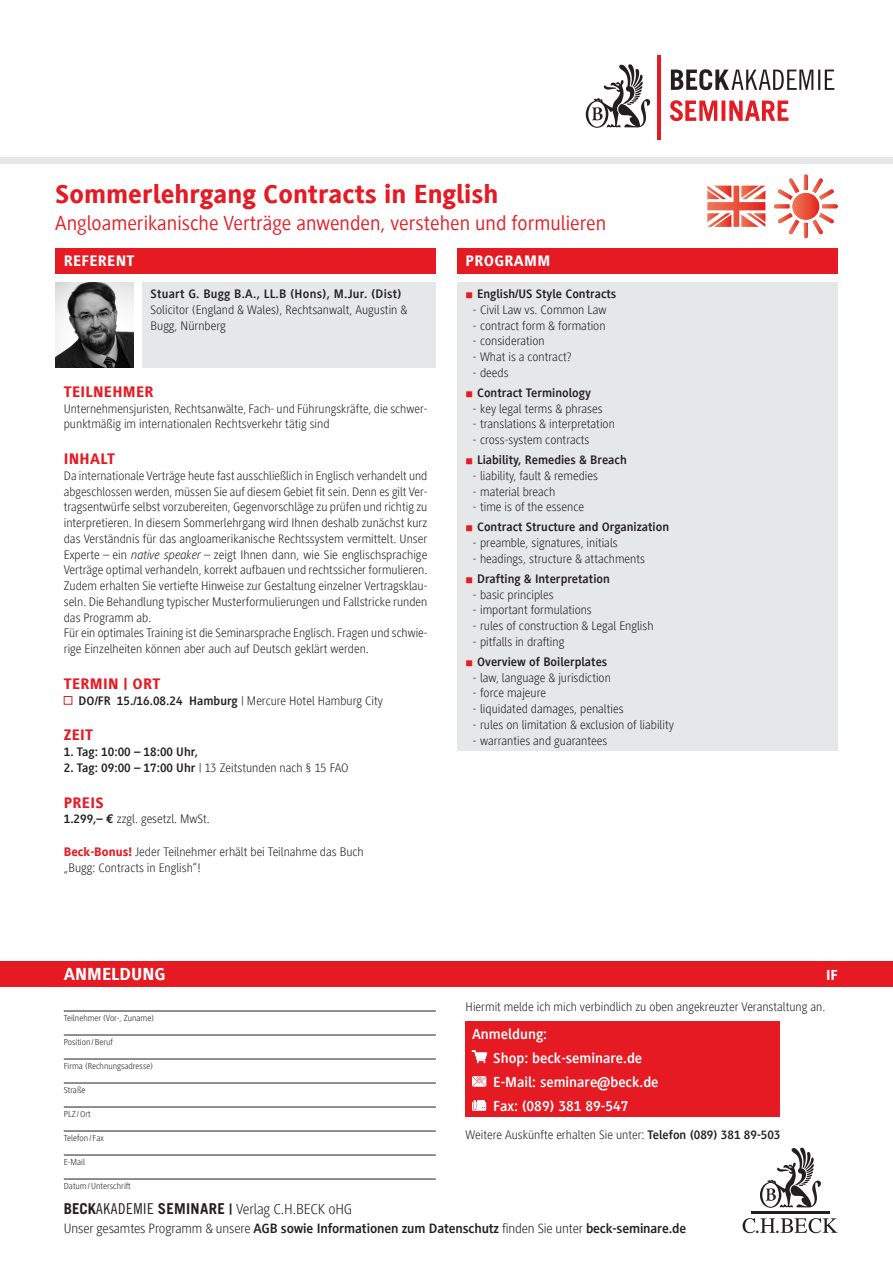
<style>
.page{position:relative;width:893px;height:1263px;background:#fff}
.page>*{position:absolute;margin:0;border:0;box-sizing:border-box;transform-origin:0 0}
.t1{font:800 27px "Generis Sans Com";color:#e51a23}
.t2{font:21px "Generis Sans Com";color:#e51a23}
.t3{font:800 18px "Generis Sans Com";color:#fff}
.t4{font:800 15.75px "Generis Sans Com";letter-spacing:.02em;color:#e51a23}
.t5{font:800 15.75px "Generis Sans Com";letter-spacing:.02em;color:#fff}
.t6{font:700 15px/24px "Generis Sans Com";color:#fff}
.t7{font:300 15px "Generis Sans Com";letter-spacing:-.01em;color:#231f20}
.t8{font:800 15px "Generis Sans Com";color:#fff}
.t9{font:700 13.95px "Generis Sans Com";letter-spacing:-.01em;color:#231f20}
.t10{font:300 12.75px/15.8px "Generis Sans Com";color:#231f20}
.t11{font:700 12.75px "Generis Sans Com";color:#231f20}
.t12{font:700 12.75px "Generis Sans Com";letter-spacing:.02em;color:#231f20}
.t13{font:300 9px "Generis Sans Com";color:#231f20}
.s1{font-style:italic}
.s2{font-weight:300}
.s3{font-weight:700}
.s4{font-family:"Euro Mono Std";font-weight:700}
.s5{font-weight:800;color:#e51a23}
.s6{font-family:"Trade Gothic LT Std";font-weight:700}
.s7{font-family:"Trade Gothic LT Std Cn 18";font-weight:400}
</style>
<div class="page">
<div style="left:466px;top:1021px;width:314px;height:96px;background:#e51a23"></div>
<svg style="left:472px;top:1050px;width:15px;height:13px"></svg>
<svg style="left:472px;top:1076px;width:14px;height:11px"></svg>
<svg style="left:472px;top:1100px;width:14px;height:11px"></svg>
<div style="left:142px;top:282px;width:294px;height:85px;background:#e6e7e9"></div>
<div style="left:55px;top:248px;width:381px;height:26px;background:#e51a23"></div>
<div style="left:0;top:157px;width:893px;height:7px;background:#e6e7e9"></div>
<hr style="left:657px;top:55px;width:4px;height:85px;background:#e51a23">
<svg style="left:671px;top:69px;width:163px;height:21px"></svg>
<svg style="left:670px;top:100px;width:118px;height:21px"></svg>
<svg style="left:586px;top:64px;width:64px;height:64px"></svg>
<div style="left:0;top:961px;width:893px;height:25px;background:#e51a23"></div>
<hr style="left:64px;top:1011px;width:372px;height:1px;background:#231f20">
<hr style="left:64px;top:1035px;width:372px;height:1px;background:#231f20">
<hr style="left:64px;top:1059px;width:372px;height:1px;background:#231f20">
<hr style="left:64px;top:1083px;width:372px;height:1px;background:#231f20">
<hr style="left:64px;top:1107px;width:372px;height:1px;background:#231f20">
<hr style="left:64px;top:1131px;width:372px;height:1px;background:#231f20">
<hr style="left:64px;top:1155px;width:372px;height:1px;background:#231f20">
<hr style="left:64px;top:1179px;width:372px;height:1px;background:#231f20">
<svg style="left:760px;top:1148px;width:61px;height:60px"></svg>
<svg style="left:743px;top:1218px;width:95px;height:15px"></svg>
<hr style="left:751px;top:1212px;width:79px;height:2px;background:#231f20">
<div style="left:64px;top:696px;width:8px;height:9px;background:#fff;border:1px solid #e51a23"></div>
<div style="left:457px;top:248px;width:381px;height:26px;background:#e51a23"></div>
<div style="left:457px;top:282px;width:381px;height:469px;background:#e6e7e9"></div>
<img style="left:55px;top:282px;width:79px;height:85px">
<svg style="left:774px;top:174px;width:64px;height:64px"></svg>
<svg style="left:707px;top:186px;width:58px;height:41px"></svg>
<h1 class="t1" style="left:55px;top:179px;width:445px">Sommerlehrgang Contracts in English</h1>
<h2 class="t2" style="left:55px;top:211px;width:552px">Angloamerikanische Verträge anwenden, verstehen und formulieren</h2>
<p class="t5" style="left:64px;top:252px;width:72px">REFERENT</p>
<p class="t12" style="left:151px;top:287px;width:253px">Stuart G. Bugg B.A., LL.B (Hons), M.Jur. (Dist)</p>
<p class="t10" style="left:151px;top:302px;width:258px">Solicitor (England &amp; Wales), Rechtsanwalt, Augustin &amp;<br>Bugg, Nürnberg</p>
<p class="t4" style="left:64px;top:383px;width:91px">TEILNEHMER</p>
<p class="t10" style="left:64px;top:401px;width:365px">Unternehmensjuristen, Rechtsanwälte, Fach- und Führungskräfte, die schwer&shy;punktmäßig im internationalen Rechtsverkehr tätig sind</p>
<p class="t4" style="left:64px;top:450px;width:53px">INHALT</p>
<p class="t10" style="left:64px;top:468px;width:365px">Da internationale Verträge heute fast ausschließlich in Englisch verhandelt und abgeschlossen werden, müssen Sie auf diesem Gebiet fit sein. Denn es gilt Ver&shy;tragsentwürfe selbst vorzubereiten, Gegenvorschläge zu prüfen und richtig zu interpretieren. In diesem Sommerlehrgang wird Ihnen deshalb zunächst kurz das Verständnis für das angloamerikanische Rechtssystem vermittelt. Unser Experte – ein <span class="s1">native speaker</span> – zeigt Ihnen dann, wie Sie englischsprachige Verträge optimal verhandeln, korrekt aufbauen und rechtssicher formulieren.<br>Zudem erhalten Sie vertiefte Hinweise zur Gestaltung einzelner Vertragsklau&shy;seln. Die Behandlung typischer Musterformulierungen und Fallstricke runden das Programm ab.<br>Für ein optimales Training ist die Seminarsprache Englisch. Fragen und schwie&shy;rige Einzelheiten können aber auch auf Deutsch geklärt werden.</p>
<p class="t4" style="left:64px;top:675px;width:98px">TERMIN | ORT</p>
<p class="t11" style="left:79px;top:693px;width:306px">DO/FR 15./16.08.24 Hamburg <span class="s2">| Mercure Hotel Hamburg City</span></p>
<p class="t4" style="left:64px;top:726px;width:31px">ZEIT</p>
<p class="t11" style="left:64px;top:745px;width:136px">1. Tag: 10:00 – 18:00 Uhr,</p>
<p class="t10" style="left:64px;top:760px;width:286px"><span class="s3">2. Tag: 09:00 – 17:00 Uhr</span> | 13 Zeitstunden nach § 15 FAO</p>
<p class="t4" style="left:64px;top:794px;width:41px">PREIS</p>
<p class="t10" style="left:64px;top:811px;width:148px"><span class="s3">1.299,–</span> <span class="s4">€</span> zzgl. gesetzl. MwSt.</p>
<p class="t10" style="left:64px;top:844px;width:302px"><span class="s5">Beck-Bonus!</span> Jeder Teilnehmer erhält bei Teilnahme das Buch „Bugg: Contracts in English“!</p>
<h3 class="t3" style="left:64px;top:964px;width:103px">ANMELDUNG</h3>
<p class="t13" style="left:64px;top:1013px;width:92px">Teilnehmer (Vor-, Zuname)</p>
<p class="t13" style="left:64px;top:1037px;width:51px">Position /Beruf</p>
<p class="t13" style="left:64px;top:1061px;width:91px">Firma (Rechnungsadresse)</p>
<p class="t13" style="left:64px;top:1085px;width:23px">Straße</p>
<p class="t13" style="left:64px;top:1109px;width:29px">PLZ /Ort</p>
<p class="t13" style="left:64px;top:1133px;width:41px">Telefon / Fax</p>
<p class="t13" style="left:64px;top:1157px;width:23px">E-Mail</p>
<p class="t13" style="left:64px;top:1181px;width:69px">Datum/Unterschrift</p>
<p class="t5" style="left:466px;top:252px;width:86px">PROGRAMM</p>
<p class="t11" style="left:477px;top:287px;width:141px">English/US Style Contracts</p>
<p class="t10" style="left:473px;top:302px;width:135px">- Civil Law vs. Common Law</p>
<p class="t10" style="left:473px;top:318px;width:134px">- contract form &amp; formation</p>
<p class="t10" style="left:473px;top:333px;width:73px">- consideration</p>
<p class="t10" style="left:473px;top:349px;width:100px">- What is a contract?</p>
<p class="t10" style="left:473px;top:365px;width:37px">- deeds</p>
<p class="t11" style="left:477px;top:386px;width:115px">Contract Terminology</p>
<p class="t10" style="left:473px;top:401px;width:131px">- key legal terms &amp; phrases</p>
<p class="t10" style="left:473px;top:416px;width:143px">- translations &amp; interpretation</p>
<p class="t10" style="left:473px;top:432px;width:118px">- cross-system contracts</p>
<p class="t11" style="left:477px;top:453px;width:151px">Liability, Remedies &amp; Breach</p>
<p class="t10" style="left:473px;top:468px;width:127px">- liability, fault &amp; remedies</p>
<p class="t10" style="left:473px;top:484px;width:84px">- material breach</p>
<p class="t10" style="left:473px;top:499px;width:113px">- time is of the essence</p>
<p class="t11" style="left:477px;top:520px;width:194px">Contract Structure and Organization</p>
<p class="t10" style="left:473px;top:535px;width:146px">- preamble, signatures, initials</p>
<p class="t10" style="left:473px;top:551px;width:174px">- headings, structure &amp; attachments</p>
<p class="t11" style="left:477px;top:572px;width:134px">Drafting &amp; Interpretation</p>
<p class="t10" style="left:473px;top:587px;width:82px">- basic principles</p>
<p class="t10" style="left:473px;top:602px;width:121px">- important formulations</p>
<p class="t10" style="left:473px;top:618px;width:182px">- rules of construction &amp; Legal English</p>
<p class="t10" style="left:473px;top:634px;width:93px">- pitfalls in drafting</p>
<p class="t11" style="left:477px;top:655px;width:132px">Overview of Boilerplates</p>
<p class="t10" style="left:473px;top:670px;width:140px">- law, language &amp; jurisdiction</p>
<p class="t10" style="left:473px;top:685px;width:75px">- force majeure</p>
<p class="t10" style="left:473px;top:701px;width:152px">- liquidated damages, penalties</p>
<p class="t10" style="left:473px;top:717px;width:203px">- rules on limitation &amp; exclusion of liability</p>
<p class="t10" style="left:473px;top:733px;width:136px">- warranties and guarantees</p>
<p class="t8" style="left:826px;top:967px;width:13px">IF</p>
<p class="t10" style="left:466px;top:999px;width:361px">Hiermit melde ich mich verbindlich zu oben angekreuzter Veranstaltung an.</p>
<p class="t6" style="left:493px;top:1022px;width:167px;text-indent:-21px">Anmeldung:<br>Shop: beck-seminare.de<br>E-Mail: seminare@beck.de<br>Fax: (089) 381 89-547</p>
<p class="t10" style="left:466px;top:1127px;width:316px">Weitere Auskünfte erhalten Sie unter: <span class="s3">Telefon (089) 381 89-503</span></p>
<p class="t7" style="left:64px;top:1201px;width:290px"><span class="s6">BECK</span><span class="s7">AKADEMIE</span> <span class="s6">SEMINARE</span> <span class="s3">|</span> Verlag C.H.BECK oHG</p>
<p class="t9" style="left:64px;top:1221px;width:624px"><span class="s2">Unser gesamtes Programm &amp; unsere</span> AGB sowie Informationen zum Datenschutz <span class="s2">finden Sie unter</span> beck-seminare.de</p>
</div>
